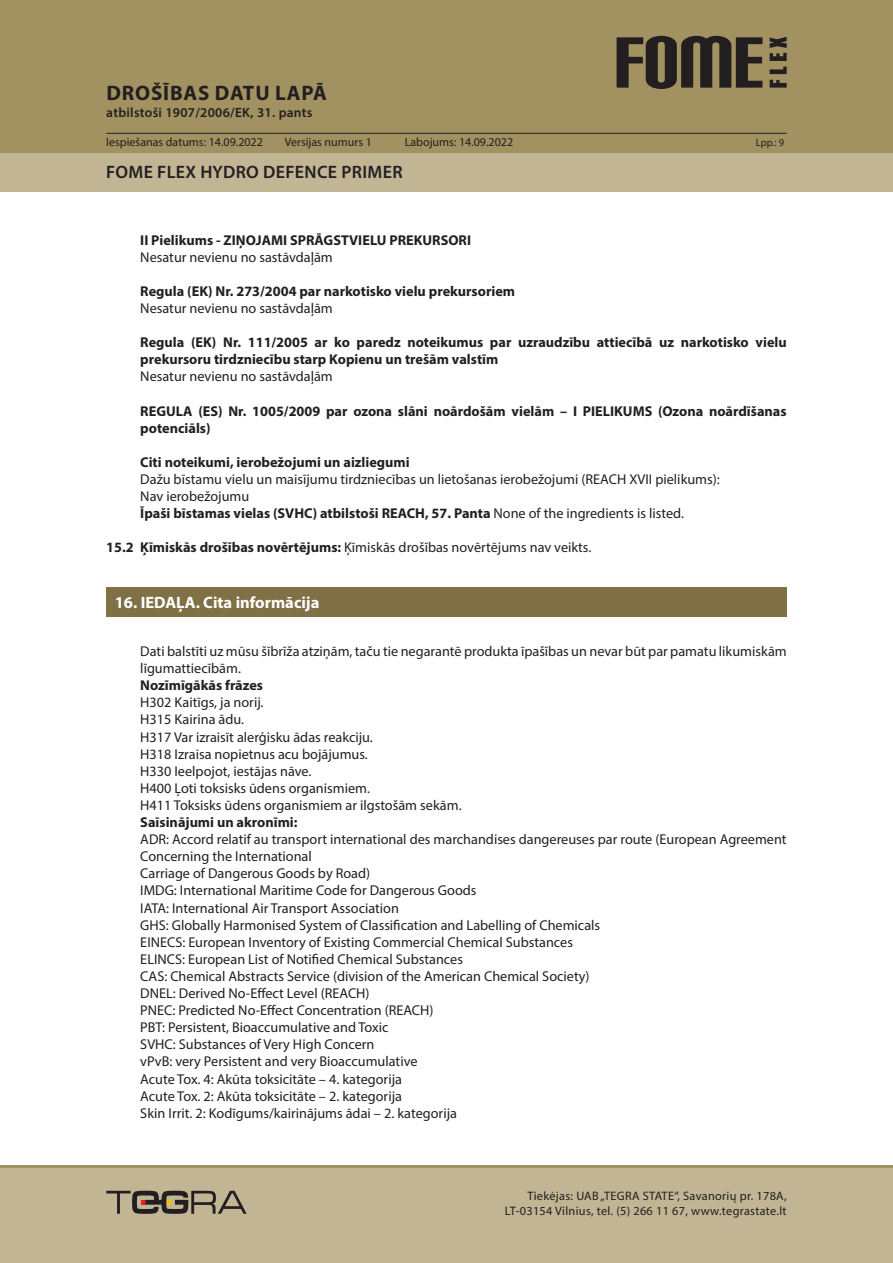
<style>
.page{position:relative;width:893px;height:1263px;background:#fff}
.page>*{position:absolute;margin:0;border:0;box-sizing:border-box;transform-origin:0 0}
.t1{font:700 21px "Myriad Pro";letter-spacing:.04em;color:#231f20}
.t2{font:600 18px "Myriad Pro";letter-spacing:.02em;color:#231f20}
.Skyrius_baltas{font:700 16.5px "Myriad Pro";color:#fff}
.Tekstas_paprastas{font:14.25px/17.1px "Myriad Pro";color:#231f20}
._1_1_skyrius_Boldas{font:700 14.25px/17.1px "Myriad Pro";color:#231f20}
._1_1_skyrius_Boldas-2{font:14.25px "Myriad Pro";color:#231f20}
.Tekstas_paprastas_Bo{font:700 14.25px "Myriad Pro";color:#231f20}
.t3{font:600 13.5px "Myriad Pro";letter-spacing:.02em;color:#231f20}
.t4{font:12.3px/14.7px "Myriad Pro";letter-spacing:.025em;color:#231f20;text-align:right}
.t5{font:12px "Myriad Pro";color:#231f20}
.t6{font:10.5px "Myriad Pro";color:#231f20}
.s1{font-weight:400}
.s2{font-weight:700}
</style>
<div class="page">
<div style="left:0;top:0;width:893px;height:191px;background:#a29161"></div>
<div style="left:0;top:153px;width:893px;height:38px;background:#c2b594"></div>
<div style="left:0;top:1165px;width:893px;height:98px;background:#c2b594"></div>
<hr style="left:0;top:1165px;width:893px;height:2px;background:#a29161">
<svg style="left:770px;top:80px;width:17px;height:8px"></svg>
<svg style="left:770px;top:67px;width:17px;height:7px"></svg>
<svg style="left:770px;top:37px;width:17px;height:24px"></svg>
<svg style="left:617px;top:36px;width:145px;height:53px"></svg>
<svg style="left:106px;top:1191px;width:141px;height:23px"></svg>
<hr style="left:106px;top:133px;width:681px;height:1px;background:#231f20">
<div style="left:106px;top:587px;width:681px;height:30px;background:#7f7045"></div>
<h1 class="t1" style="left:107px;top:80px;width:222px">DROŠĪBAS DATU LAPĀ</h1>
<p class="t3" style="left:106px;top:104px;width:208px">atbilstoši 1907/2006/EK, 31. pants</p>
<p class="t5" style="left:106px;top:134px;width:158px">Iespiešanas datums: 14.09.2022</p>
<p class="t5" style="left:285px;top:134px;width:89px">Versijas numurs 1</p>
<p class="t5" style="left:405px;top:134px;width:110px">Labojums: 14.09.2022</p>
<p class="t6" style="left:756px;top:136px;width:30px">Lpp.: 9</p>
<p class="t2" style="left:106px;top:160px;width:298px">FOME FLEX HYDRO DEFENCE PRIMER</p>
<p class="_1_1_skyrius_Boldas" style="left:140px;top:231px;width:332px">II Pielikums - ZIŅOJAMI SPRĀGSTVIELU PREKURSORI</p>
<p class="Tekstas_paprastas" style="left:140px;top:248px;width:194px">Nesatur nevienu no sastāvdaļām</p>
<p class="_1_1_skyrius_Boldas" style="left:140px;top:282px;width:376px">Regula (EK) Nr. 273/2004 par narkotisko vielu prekursoriem</p>
<p class="Tekstas_paprastas" style="left:140px;top:299px;width:194px">Nesatur nevienu no sastāvdaļām</p>
<p class="_1_1_skyrius_Boldas" style="left:140px;top:333px;width:648px">Regula (EK) Nr. 111/2005 ar ko paredz noteikumus par uzraudzību attiecībā uz narkotisko vielu prekursoru tirdzniecību starp Kopienu un trešām valstīm</p>
<p class="Tekstas_paprastas" style="left:140px;top:368px;width:194px">Nesatur nevienu no sastāvdaļām</p>
<p class="_1_1_skyrius_Boldas" style="left:140px;top:402px;width:648px">REGULA (ES) Nr. 1005/2009 par ozona slāni noārdošām vielām – I PIELIKUMS (Ozona noārdīšanas potenciāls)</p>
<p class="_1_1_skyrius_Boldas" style="left:140px;top:453px;width:271px">Citi noteikumi, ierobežojumi un aizliegumi</p>
<p class="Tekstas_paprastas" style="left:140px;top:470px;width:581px">Dažu bīstamu vielu un maisījumu tirdzniecības un lietošanas ierobežojumi (REACH XVII pielikums):</p>
<p class="Tekstas_paprastas" style="left:140px;top:487px;width:110px">Nav ierobežojumu</p>
<p class="_1_1_skyrius_Boldas" style="left:140px;top:504px;width:545px">Īpaši bīstamas vielas (SVHC) atbilstoši REACH, 57. Panta <span class="s1">None of the ingredients is listed.</span></p>
<p class="_1_1_skyrius_Boldas-2" style="left:106px;top:539px;width:486px"><span class="s2">15.2 Ķīmiskās drošības novērtējums:</span> Ķīmiskās drošības novērtējums nav veikts.</p>
<p class="Skyrius_baltas" style="left:115px;top:592px;width:206px">16. IEDAĻA. Cita informācija</p>
<p class="Tekstas_paprastas" style="left:140px;top:642px;width:648px">Dati balstīti uz mūsu šībrīža atziņām, taču tie negarantē produkta īpašības un nevar būt par pamatu likumiskām līgumattiecībām.</p>
<p class="Tekstas_paprastas_Bo" style="left:140px;top:676px;width:124px">Nozīmīgākās frāzes</p>
<p class="Tekstas_paprastas" style="left:140px;top:694px;width:125px">H302 Kaitīgs, ja norij.</p>
<p class="Tekstas_paprastas" style="left:140px;top:711px;width:105px">H315 Kairina ādu.</p>
<p class="Tekstas_paprastas" style="left:140px;top:728px;width:234px">H317 Var izraisīt alerģisku ādas reakciju.</p>
<p class="Tekstas_paprastas" style="left:140px;top:745px;width:229px">H318 Izraisa nopietnus acu bojājumus.</p>
<p class="Tekstas_paprastas" style="left:140px;top:762px;width:173px">H330 Ieelpojot, iestājas nāve.</p>
<p class="Tekstas_paprastas" style="left:140px;top:779px;width:231px">H400 Ļoti toksisks ūdens organismiem.</p>
<p class="Tekstas_paprastas" style="left:140px;top:796px;width:323px">H411 Toksisks ūdens organismiem ar ilgstošām sekām.</p>
<p class="Tekstas_paprastas_Bo" style="left:140px;top:813px;width:159px">Saīsinājumi un akronīmi:</p>
<p class="Tekstas_paprastas" style="left:140px;top:830px;width:648px">ADR: Accord relatif au transport international des marchandises dangereuses par route (European Agreement<br>Concerning the International</p>
<p class="Tekstas_paprastas" style="left:140px;top:865px;width:231px">Carriage of Dangerous Goods by Road)</p>
<p class="Tekstas_paprastas" style="left:140px;top:882px;width:338px">IMDG: International Maritime Code for Dangerous Goods</p>
<p class="Tekstas_paprastas" style="left:140px;top:899px;width:260px">IATA: International Air Transport Association</p>
<p class="Tekstas_paprastas" style="left:140px;top:916px;width:461px">GHS: Globally Harmonised System of Classification and Labelling of Chemicals</p>
<p class="Tekstas_paprastas" style="left:140px;top:933px;width:434px">EINECS: European Inventory of Existing Commercial Chemical Substances</p>
<p class="Tekstas_paprastas" style="left:140px;top:950px;width:324px">ELINCS: European List of Notified Chemical Substances</p>
<p class="Tekstas_paprastas" style="left:140px;top:967px;width:451px">CAS: Chemical Abstracts Service (division of the American Chemical Society)</p>
<p class="Tekstas_paprastas" style="left:140px;top:984px;width:231px">DNEL: Derived No-Effect Level (REACH)</p>
<p class="Tekstas_paprastas" style="left:140px;top:1001px;width:295px">PNEC: Predicted No-Effect Concentration (REACH)</p>
<p class="Tekstas_paprastas" style="left:140px;top:1019px;width:250px">PBT: Persistent, Bioaccumulative and Toxic</p>
<p class="Tekstas_paprastas" style="left:140px;top:1036px;width:236px">SVHC: Substances of Very High Concern</p>
<p class="Tekstas_paprastas" style="left:140px;top:1053px;width:279px">vPvB: very Persistent and very Bioaccumulative</p>
<p class="Tekstas_paprastas" style="left:140px;top:1070px;width:263px">Acute Tox. 4: Akūta toksicitāte – 4. kategorija</p>
<p class="Tekstas_paprastas" style="left:140px;top:1087px;width:263px">Acute Tox. 2: Akūta toksicitāte – 2. kategorija</p>
<p class="Tekstas_paprastas" style="left:140px;top:1104px;width:318px">Skin Irrit. 2: Kodīgums/kairinājums ādai – 2. kategorija</p>
<p class="t4" style="left:505px;top:1188px;width:283px">Tiekėjas: UAB „TEGRA STATE“, Savanorių pr. 178A,<br>LT-03154 Vilnius, tel. (5) 266 11 67, www.tegrastate.lt</p>
</div>
